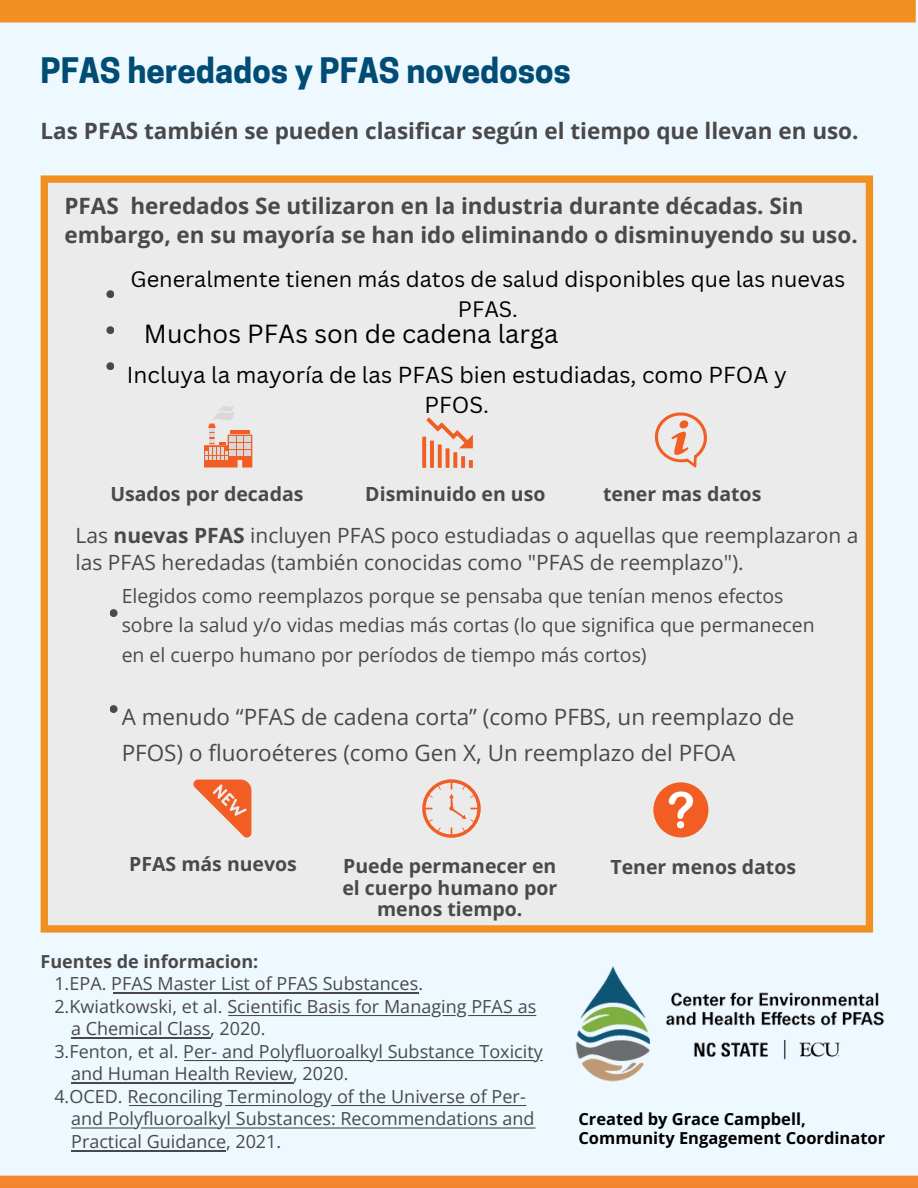
<style>
.page{position:relative;width:918px;height:1188px;background:#eef9ff}
.page>*{position:absolute;margin:0;border:0;box-sizing:border-box;transform-origin:0 0}
.t1{font:700 33px "Cooper Hewitt";color:#014c74}
.t2{font:25.5px "Canva Sans";color:#000}
.t3{font:700 22.5px/29.2px "Open Sans";color:#494949}
.t4{font:22.5px/36px "Open Sans";color:#494949}
.t5{font:22.5px/30.3px "Canva Sans";color:#000;text-align:center}
.t6{font:21.75px/30.3px "Canva Sans";color:#000;text-align:center}
.t7{font:21px/27px "Open Sans";color:#494949}
.t8{font:19.5px/29.2px "Open Sans";color:#494949}
.t9{font:700 19.5px/21.3px "Open Sans";color:#494949;text-align:center}
.t10{font:18px/22.5px "Open Sans";color:#494949}
.t11{font:700 18px "Open Sans";color:#494949}
.t12{font:700 16.5px/19.2px "Open Sans";color:#000}
.s1{font-weight:700}
.s2{font-family:"Noto Sans"}
</style>
<div class="page">
<div style="left:0;top:0;width:916px;height:22px;background:#f19020"></div>
<div style="left:0;top:1176px;width:918px;height:12px;background:#f38630"></div>
<div style="left:41px;top:175px;width:832px;height:758px;background:#ebebeb"></div>
<img style="left:575px;top:966px;width:309px;height:115px">
<svg style="left:106px;top:290px;width:8px;height:8px"></svg>
<svg style="left:106px;top:326px;width:8px;height:8px"></svg>
<svg style="left:106px;top:362px;width:8px;height:8px"></svg>
<svg style="left:110px;top:609px;width:8px;height:8px"></svg>
<svg style="left:110px;top:705px;width:8px;height:8px"></svg>
<hr style="left:71px;top:1037px;width:140px;height:2px;background:#494949">
<hr style="left:71px;top:1150px;width:155px;height:1px;background:#494949">
<hr style="left:71px;top:1082px;width:223px;height:2px;background:#494949">
<svg style="left:193px;top:780px;width:58px;height:58px;background:#eea183"></svg>
<svg style="left:204px;top:405px;width:48px;height:63px;background:#e7bcaa"></svg>
<hr style="left:113px;top:992px;width:306px;height:2px;background:#494949">
<svg style="left:71px;top:1127px;width:465px;height:2px"></svg>
<svg style="left:129px;top:1105px;width:397px;height:1px"></svg>
<svg style="left:184px;top:1060px;width:359px;height:1px"></svg>
<svg style="left:228px;top:1015px;width:308px;height:1px"></svg>
<svg style="left:422px;top:417px;width:51px;height:51px;background:#ecbdaa"></svg>
<svg style="left:422px;top:779px;width:59px;height:59px;background:#eccdc0"></svg>
<div style="left:653px;top:782px;width:55px;height:55px;background:#f15d22;border-radius:28px"></div>
<svg style="left:669px;top:791px;width:24px;height:37px"></svg>
<svg style="left:655px;top:412px;width:52px;height:55px;background:#ecc5b6"></svg>
<h4 class="t1" style="left:41px;top:58px;width:532px">PFAS heredados y PFAS novedosos</h4>
<h1 class="t3" style="left:41px;top:116px;width:820px">Las PFAS también se pueden clasificar según el tiempo que llevan en uso.</h1>
<h3 class="t3" style="left:64px;top:191px;width:795px">PFAS heredados Se utilizaron en la industria durante décadas. Sin embargo, en su mayoría se han ido eliminando o disminuyendo su uso.</h3>
<h6 class="t6" style="left:131px;top:263px;width:716px">Generalmente tienen más datos de salud disponibles que las nuevas<br>PFAS.</h6>
<h6 class="t2" style="left:144px;top:316px;width:416px">Muchos PFAs son de cadena larga</h6>
<h6 class="t5" style="left:127px;top:359px;width:661px">Incluya la mayoría de las PFAS bien estudiadas, como PFOA y<br>PFOS.</h6>
<h5 class="t9" style="left:110px;top:483px;width:195px">Usados por decadas</h5>
<h5 class="t9" style="left:365px;top:483px;width:182px">Disminuido en uso</h5>
<h4 class="t9" style="left:603px;top:483px;width:160px">tener mas datos</h4>
<h3 class="t7" style="left:76px;top:522px;width:784px">Las <span class="s1">nuevas PFAS</span> incluyen PFAS poco estudiadas o aquellas que reemplazaron a las PFAS heredadas (también conocidas como "PFAS de reemplazo").</h3>
<h4 class="t8" style="left:122px;top:581px;width:695px">Elegidos como reemplazos porque se pensaba que tenían menos efectos sobre la salud y/o vidas medias más cortas (lo que significa que permanecen en el cuerpo humano por períodos de tiempo más cortos)</h4>
<h2 class="t4" style="left:122px;top:698px;width:674px">A menudo “PFAS de cadena corta” (como PFBS, un reemplazo de<br>PFOS) o fluoroéteres (como Gen X, Un reemplazo del PFOA</h2>
<h5 class="t9" style="left:129px;top:853px;width:169px">PFAS más nuevos</h5>
<h4 class="t9" style="left:342px;top:855px;width:216px">Puede permanecer en el cuerpo humano por menos tiempo.</h4>
<h6 class="t9" style="left:611px;top:856px;width:187px">Tener menos datos</h6>
<h5 class="t11" style="left:41px;top:949px;width:219px">Fuentes de informacion:</h5>
<h5 class="t10" style="left:54px;top:972px;width:483px">1.EPA. PFAS Master List of PFAS Substances.<br>2.Kwiatkowski, et al. Scientific Basis for Managing PFAS as</h5>
<h5 class="t10" style="left:71px;top:1017px;width:196px">a Chemical Class, 2020.</h5>
<h5 class="t10" style="left:54px;top:1040px;width:490px">3.Fenton, et al. Per<span class="s2">‐</span> and Polyfluoroalkyl Substance Toxicity</h5>
<p class="t10" style="left:71px;top:1062px;width:279px">and Human Health Review, 2020.</p>
<h6 class="t10" style="left:54px;top:1085px;width:473px">4.OCED. Reconciling Terminology of the Universe of Per-</h6>
<h6 class="t10" style="left:71px;top:1107px;width:465px">and Polyfluoroalkyl Substances: Recommendations and<br>Practical Guidance, 2021.</h6>
<h6 class="t12" style="left:578px;top:1109px;width:308px">Created by Grace Campbell,<br>Community Engagement Coordinator</h6>
</div>
